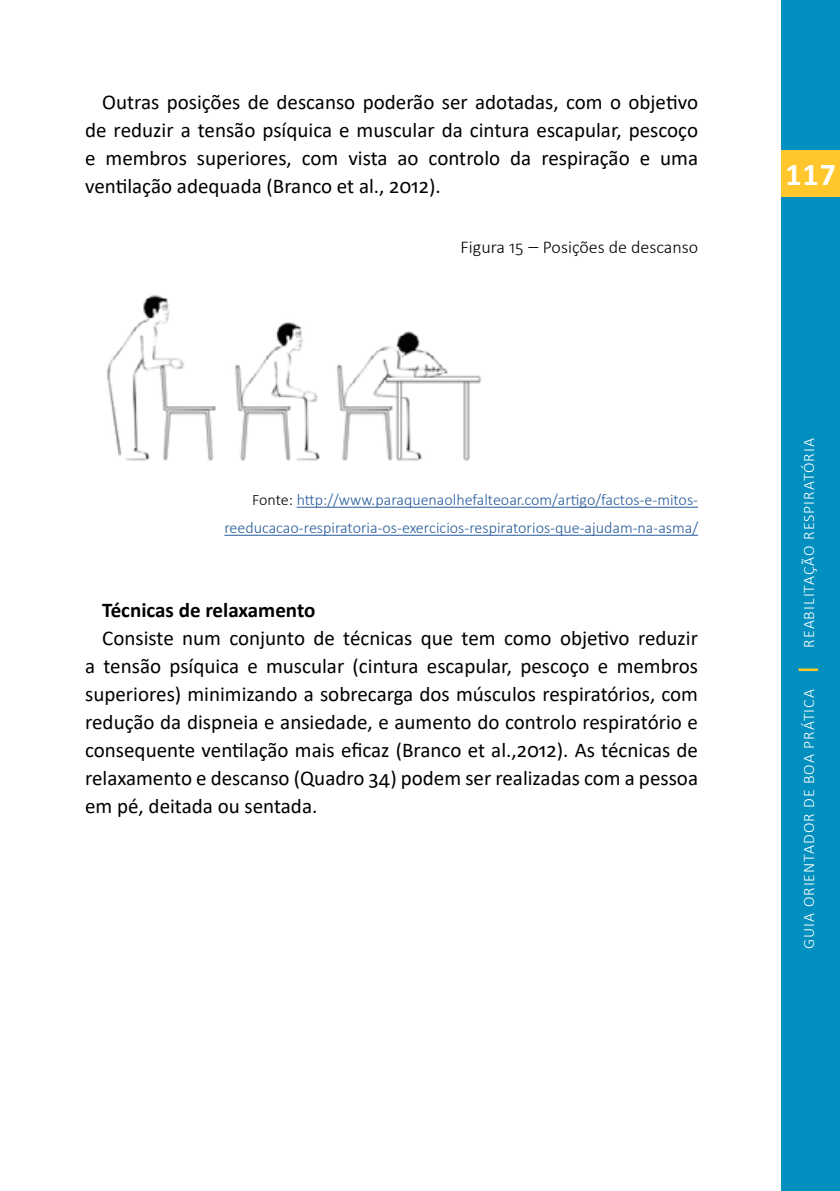
<style>
.page{position:relative;width:840px;height:1191px;background:#fff}
.page>*{position:absolute;margin:0;border:0;box-sizing:border-box;transform-origin:0 0}
.t1{font:700 32px "Calibri";color:#fff}
.t2{font:700 28px "Calibri";color:#fff}
.t3{font:21px/28px "Calibri";color:#000;text-align:justify}
.t4{font:700 21px "Calibri";color:#000}
.t5{font:300 18px "Calibri";color:#000}
.t6{font:300 16px/28px "Calibri";color:#275b9b;text-align:right}
.t7{font:300 16px "Calibri";letter-spacing:.06em;color:#fff}
.s1{font-size:20px}
.s2{color:#000}
.s3{font-weight:700;font-size:22px;color:#ffc72c}
</style>
<div class="page">
<div style="left:781px;top:0;width:58px;height:1191px;background:#008fbe"></div>
<div style="left:781px;top:151px;width:58px;height:46px;background:#ffc72c"></div>
<hr style="left:296px;top:507px;width:401px;height:1px;background:#275b9b">
<hr style="left:224px;top:535px;width:473px;height:1px;background:#275b9b">
<img style="left:107px;top:295px;width:375px;height:166px">
<div style="left:781px;top:150px;width:58px;height:46px;background:#ffc72c"></div>
<p class="t3" style="left:85px;top:88px;width:614px;text-indent:17px">Outras posições de descanso poderão ser adotadas, com o objetivo de reduzir a tensão psíquica e muscular da cintura escapular, pescoço e membros superiores, com vista ao controlo da respiração e uma ventilação adequada (Branco et al., 2012).</p>
<p class="t5" style="left:460px;top:236px;width:239px">Figura 15 <span class="s1">–</span> Posições de descanso</p>
<p class="t6" style="left:224px;top:486px;width:475px"><span class="s2">Fonte:</span> http://www.paraquenaolhefalteoar.com/artigo/factos-e-mitos&shy;reeducacao-respiratoria-os-exercicios-respiratorios-que-ajudam-na-asma/</p>
<p class="t4" style="left:102px;top:595px;width:215px">Técnicas de relaxamento</p>
<p class="t3" style="left:85px;top:624px;width:614px;text-indent:17px">Consiste num conjunto de técnicas que tem como objetivo reduzir a tensão psíquica e muscular (cintura escapular, pescoço e membros superiores) minimizando a sobrecarga dos músculos respiratórios, com redução da dispneia e ansiedade, e aumento do controlo respiratório e consequente ventilação mais eficaz (Branco et al.,2012). As técnicas de relaxamento e descanso (Quadro 34) podem ser realizadas com a pessoa em pé, deitada ou sentada.</p>
<h1 class="t1" style="left:785px;top:152px;width:52px">117</h1>
<h2 class="t2" style="left:788px;top:156px;width:46px">117</h2>
<p class="t7" style="left:798px;top:948px;width:512px;rotate:-90deg">GUIA ORIENTADOR DE BOA PRÁTICA <span class="s3">|</span> REABILITAÇÃO RESPIRATÓRIA</p>
</div>
